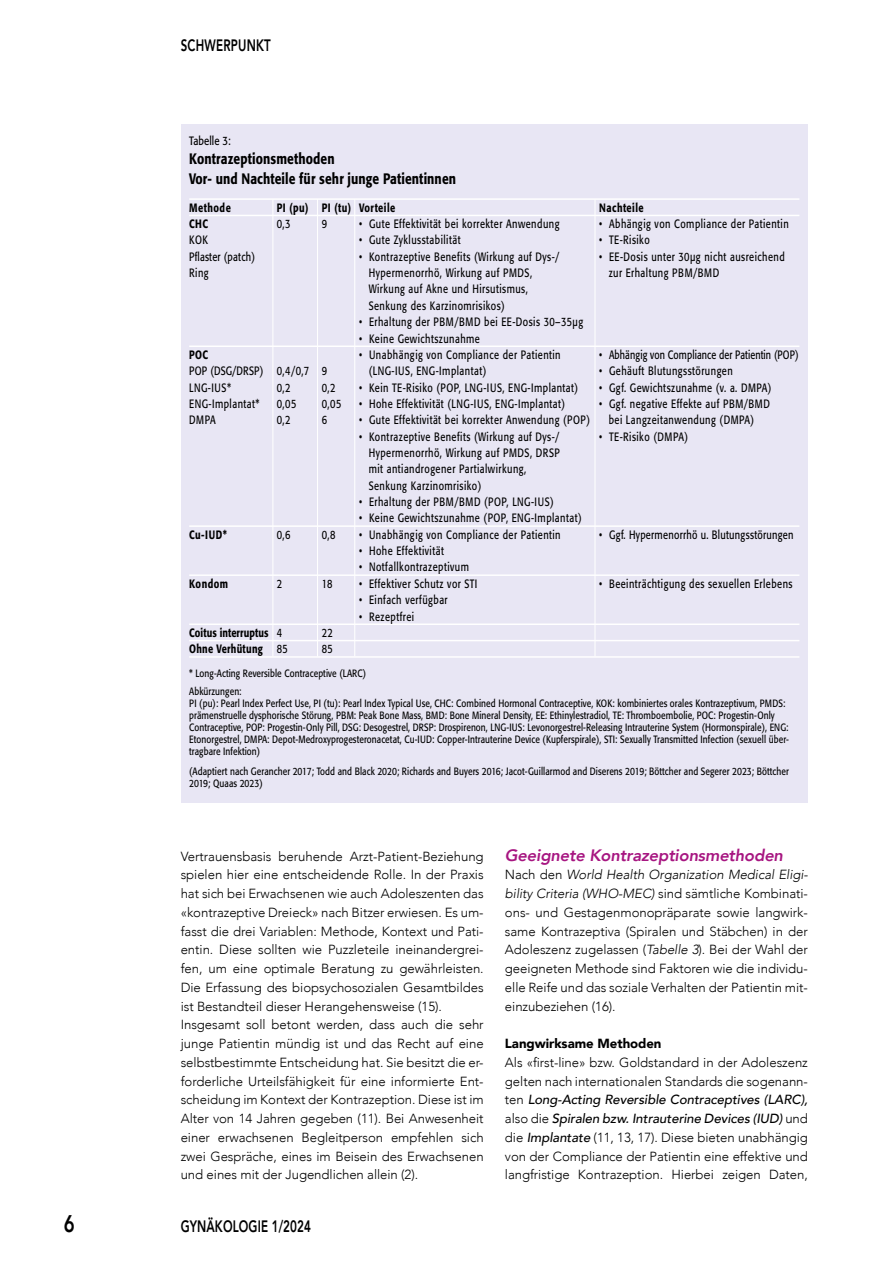
<style>
.page{position:relative;width:893px;height:1263px;background:#fff}
.page>*{position:absolute;margin:0;border:0;box-sizing:border-box;transform-origin:0 0}
.t1{font:800 24px "Avenir";color:#000;scale:.77 1}
.t2{font:italic 800 16.5px "Avenir";letter-spacing:-.01em;color:#a71681}
.t3{font:800 16.5px "Avenir";letter-spacing:.01em;color:#000;scale:.7 1}
.t4{font:500 15px/19.5px "Formata";letter-spacing:.01em;color:#000;scale:.8 1}
.t5{font:300 13.2px/18.8px "Avenir";letter-spacing:-.005em;color:#000;text-align:justify}
.t6{font:900 13.2px "Avenir";letter-spacing:-.005em;color:#000}
.t7{font:12px/16.4px "Formata";letter-spacing:.05em;color:#000;scale:.77 1}
.t8{font:12px "Formata";letter-spacing:.01em;color:#000;scale:.77 1}
.t9{font:500 12px "Formata";letter-spacing:.05em;color:#000;scale:.77 1}
.t10{font:12px "Formata";letter-spacing:.03em;color:#000;scale:.77 1}
.t11{font:500 12px "Formata";letter-spacing:.01em;color:#000;scale:.77 1}
.t12{font:12px "Formata";letter-spacing:.02em;color:#000;scale:.77 1}
.t13{font:500 12px "Formata";letter-spacing:.03em;color:#000;scale:.77 1}
.t14{font:12px "Formata";letter-spacing:.01em;color:#000;scale:.8 1}
.t15{font:10.5px/12px "Formata";letter-spacing:.01em;color:#000;scale:.8 1}
.s1{font-weight:400}
.s2{font-style:italic}
.s3{font-weight:500;font-style:italic}
</style>
<div class="page">
<div style="left:181px;top:124px;width:627px;height:679px;background:#e8e6f4"></div>
<hr style="left:189px;top:198px;width:610px;height:2px;background:#fff">
<hr style="left:189px;top:215px;width:610px;height:1px;background:#fff">
<hr style="left:189px;top:345px;width:610px;height:2px;background:#fff">
<hr style="left:189px;top:525px;width:610px;height:2px;background:#fff">
<hr style="left:189px;top:574px;width:610px;height:2px;background:#fff">
<hr style="left:189px;top:623px;width:610px;height:2px;background:#fff">
<hr style="left:189px;top:640px;width:610px;height:1px;background:#fff">
<hr style="left:189px;top:656px;width:610px;height:2px;background:#fff">
<hr style="left:272px;top:199px;width:1px;height:457px;background:#fff">
<hr style="left:317px;top:199px;width:1px;height:457px;background:#fff">
<hr style="left:354px;top:199px;width:1px;height:457px;background:#fff">
<hr style="left:594px;top:199px;width:1px;height:457px;background:#fff">
<p class="t3" style="left:181px;top:32px;width:130px">SCHWERPUNKT</p>
<p class="t14" style="left:189px;top:133px;width:54px">Tabelle 3:</p>
<p class="t4" style="left:189px;top:149px;width:335px">Kontrazeptionsmethoden<br>Vor- und Nachteile für sehr junge Patientinnen</p>
<p class="t9" style="left:189px;top:200px;width:56px">Methode</p>
<p class="t9" style="left:277px;top:200px;width:156px">PI (pu) PI (tu) Vorteile</p>
<p class="t9" style="left:599px;top:200px;width:59px">Nachteile</p>
<p class="t9" style="left:189px;top:216px;width:26px">CHC</p>
<p class="t7" style="left:277px;top:216px;width:19px">0,3</p>
<p class="t7" style="left:322px;top:216px;width:8px">9</p>
<p class="t7" style="left:359px;top:216px;width:262px">• Gute Effektivität bei korrekter Anwendung</p>
<p class="t7" style="left:599px;top:216px;width:248px">• Abhängig von Compliance der Patientin</p>
<p class="t7" style="left:189px;top:232px;width:26px">KOK</p>
<p class="t7" style="left:359px;top:232px;width:133px">• Gute Zyklusstabilität</p>
<p class="t7" style="left:599px;top:232px;width:67px">• TE-Risiko</p>
<p class="t12" style="left:189px;top:249px;width:87px">Pflaster (patch)</p>
<p class="t7" style="left:359px;top:248px;width:262px">• Kontrazeptive Benefits (Wirkung auf Dys-/</p>
<p class="t7" style="left:599px;top:248px;width:242px">• EE-Dosis unter 30µg nicht ausreichend</p>
<p class="t7" style="left:189px;top:265px;width:27px">Ring</p>
<p class="t7" style="left:369px;top:265px;width:214px">Hypermenorrhö, Wirkung auf PMDS,</p>
<p class="t7" style="left:609px;top:265px;width:145px">zur Erhaltung PBM/BMD</p>
<p class="t7" style="left:369px;top:281px;width:208px">Wirkung auf Akne und Hirsutismus,<br>Senkung des Karzinomrisikos)</p>
<p class="t7" style="left:359px;top:314px;width:292px">• Erhaltung der PBM/BMD bei EE-Dosis 30–35µg</p>
<p class="t7" style="left:359px;top:330px;width:158px">• Keine Gewichtszunahme</p>
<p class="t9" style="left:189px;top:347px;width:26px">POC</p>
<p class="t7" style="left:359px;top:346px;width:263px">• Unabhängig von Compliance der Patientin</p>
<p class="t8" style="left:599px;top:347px;width:261px">• Abhängig von Compliance der Patientin (POP)</p>
<p class="t8" style="left:189px;top:364px;width:181px">POP (DSG/DRSP) 0,4/0,7 9</p>
<p class="t7" style="left:369px;top:363px;width:154px">(LNG-IUS, ENG-Implantat)</p>
<p class="t7" style="left:599px;top:363px;width:175px">• Gehäuft Blutungsstörungen</p>
<p class="t7" style="left:189px;top:379px;width:56px">LNG-IUS*</p>
<p class="t7" style="left:277px;top:379px;width:19px">0,2</p>
<p class="t7" style="left:322px;top:379px;width:19px">0,2</p>
<p class="t7" style="left:359px;top:379px;width:286px">• Kein TE-Risiko (POP, LNG-IUS, ENG-Implantat)</p>
<p class="t7" style="left:599px;top:379px;width:225px">• Ggf. Gewichtszunahme (v. a. DMPA)</p>
<p class="t7" style="left:189px;top:395px;width:93px">ENG-Implantat*</p>
<p class="t7" style="left:277px;top:395px;width:27px">0,05</p>
<p class="t7" style="left:322px;top:395px;width:27px">0,05</p>
<p class="t7" style="left:359px;top:395px;width:269px">• Hohe Effektivität (LNG-IUS, ENG-Implantat)</p>
<p class="t7" style="left:599px;top:395px;width:223px">• Ggf. negative Effekte auf PBM/BMD</p>
<p class="t7" style="left:189px;top:412px;width:36px">DMPA</p>
<p class="t7" style="left:277px;top:412px;width:19px">0,2</p>
<p class="t7" style="left:322px;top:412px;width:8px">6</p>
<p class="t7" style="left:359px;top:412px;width:301px">• Gute Effektivität bei korrekter Anwendung (POP)</p>
<p class="t7" style="left:609px;top:412px;width:190px">bei Langzeitanwendung (DMPA)</p>
<p class="t7" style="left:359px;top:428px;width:262px">• Kontrazeptive Benefits (Wirkung auf Dys-/</p>
<p class="t7" style="left:599px;top:428px;width:117px">• TE-Risiko (DMPA)</p>
<p class="t7" style="left:369px;top:445px;width:250px">Hypermenorrhö, Wirkung auf PMDS, DRSP mit antiandrogener Partialwirkung,<br>Senkung Karzinomrisiko)</p>
<p class="t7" style="left:359px;top:494px;width:254px">• Erhaltung der PBM/BMD (POP, LNG-IUS)</p>
<p class="t7" style="left:359px;top:510px;width:290px">• Keine Gewichtszunahme (POP, ENG-Implantat)</p>
<p class="t9" style="left:189px;top:527px;width:51px">Cu-IUD*</p>
<p class="t7" style="left:277px;top:526px;width:19px">0,6</p>
<p class="t7" style="left:322px;top:526px;width:19px">0,8</p>
<p class="t7" style="left:359px;top:526px;width:263px">• Unabhängig von Compliance der Patientin</p>
<p class="t10" style="left:599px;top:527px;width:254px">• Ggf. Hypermenorrhö u. Blutungsstörungen</p>
<p class="t7" style="left:359px;top:543px;width:111px">• Hohe Effektivität</p>
<p class="t7" style="left:359px;top:559px;width:144px">• Notfallkontrazeptivum</p>
<p class="t9" style="left:189px;top:576px;width:52px">Kondom</p>
<p class="t7" style="left:277px;top:575px;width:8px">2</p>
<p class="t7" style="left:322px;top:575px;width:16px">18</p>
<p class="t7" style="left:359px;top:575px;width:155px">• Effektiver Schutz vor STI</p>
<p class="t7" style="left:599px;top:575px;width:253px">• Beeinträchtigung des sexuellen Erlebens</p>
<p class="t7" style="left:359px;top:592px;width:116px">• Einfach verfügbar</p>
<p class="t7" style="left:359px;top:608px;width:73px">• Rezeptfrei</p>
<p class="t11" style="left:189px;top:625px;width:122px">Coitus interruptus <span class="s1">4</span></p>
<p class="t7" style="left:322px;top:624px;width:16px">22</p>
<p class="t13" style="left:189px;top:642px;width:130px">Ohne Verhütung <span class="s1">85</span></p>
<p class="t7" style="left:322px;top:641px;width:16px">85</p>
<p class="t15" style="left:189px;top:664px;width:222px;line-height:18px">* Long-Acting Reversible Contraceptive (LARC)<br>Abkürzungen:</p>
<p class="t15" style="left:189px;top:697px;width:751px">PI (pu): Pearl Index Perfect Use, PI (tu): Pearl Index Typical Use, CHC: Combined Hormonal Contraceptive, KOK: kombiniertes orales Kontrazeptivum, PMDS: prämenstruelle dysphorische Störung, PBM: Peak Bone Mass, BMD: Bone Mineral Density, EE: Ethinylestradiol, TE: Thromboembolie, POC: Progestin-Only Contraceptive, POP: Progestin-Only Pill, DSG: Desogestrel, DRSP: Drospirenon, LNG-IUS: Levonorgestrel-Releasing Intrauterine System (Hormonspirale), ENG:<br>Etonorgestrel, DMPA: Depot-Medroxyprogesteronacetat, Cu-IUD: Copper-Intrauterine Device (Kupferspirale), STI: Sexually Transmitted Infection (sexuell über&shy;tragbare Infektion)</p>
<p class="t15" style="left:189px;top:765px;width:751px">(Adaptiert nach Gerancher 2017; Todd and Black 2020; Richards and Buyers 2016; Jacot-Guillarmod and Diserens 2019; Böttcher and Segerer 2023; Böttcher<br>2019; Quaas 2023)</p>
<p class="t5" style="left:181px;top:847px;width:304px;text-align:left">Vertrauensbasis beruhende Arzt-Patient-Beziehung spielen hier eine entscheidende Rolle. In der Praxis hat sich bei Erwachsenen wie auch Adoleszenten das «kontrazeptive Dreieck» nach Bitzer erwiesen. Es um&shy;fasst die drei Variablen: Methode, Kontext und Pati&shy;entin. Diese sollten wie Puzzleteile ineinandergrei&shy;fen, um eine optimale Beratung zu gewährleisten.<br>Die Erfassung des biopsychosozialen Gesamtbildes ist Bestandteil dieser Herangehensweise (15).<br>Insgesamt soll betont werden, dass auch die sehr junge Patientin mündig ist und das Recht auf eine selbstbestimmte Entscheidung hat. Sie besitzt die er&shy;forderliche Urteilsfähigkeit für eine informierte Ent&shy;scheidung im Kontext der Kontrazeption. Diese ist im Alter von 14 Jahren gegeben (11). Bei Anwesenheit einer erwachsenen Begleitperson empfehlen sich zwei Gespräche, eines im Beisein des Erwachsenen und eines mit der Jugendlichen allein (2).</p>
<p class="t2" style="left:505px;top:845px;width:280px">Geeignete Kontrazeptionsmethoden</p>
<p class="t5" style="left:505px;top:865px;width:304px">Nach den <span class="s2">World Health Organization Medical Eligi&shy;bility Criteria (WHO-MEC)</span> sind sämtliche Kombinati&shy;ons- und Gestagenmonopräparate sowie langwirk&shy;same Kontrazeptiva (Spiralen und Stäbchen) in der Adoleszenz zugelassen (<span class="s2">Tabelle 3</span>). Bei der Wahl der geeigneten Methode sind Faktoren wie die individu&shy;elle Reife und das soziale Verhalten der Patientin mit&shy;einzubeziehen (16).</p>
<p class="t6" style="left:505px;top:1032px;width:158px">Langwirksame Methoden</p>
<p class="t5" style="left:505px;top:1053px;width:304px">Als «first-line» bzw. Goldstandard in der Adoleszenz gelten nach internationalen Standards die sogenann&shy;ten <span class="s3">Long-Acting Reversible Contraceptives (LARC), </span>also die <span class="s3">Spiralen bzw. Intrauterine Devices (IUD)</span> und die <span class="s3">Implantate</span> (11, 13, 17). Diese bieten unabhängig von der Compliance der Patientin eine effektive und langfristige Kontrazeption. Hierbei zeigen Daten,</p>
<h1 class="t1" style="left:64px;top:1205px;width:16px">6</h1>
<p class="t3" style="left:181px;top:1213px;width:188px">GYNÄKOLOGIE 1/2024</p>
</div>
